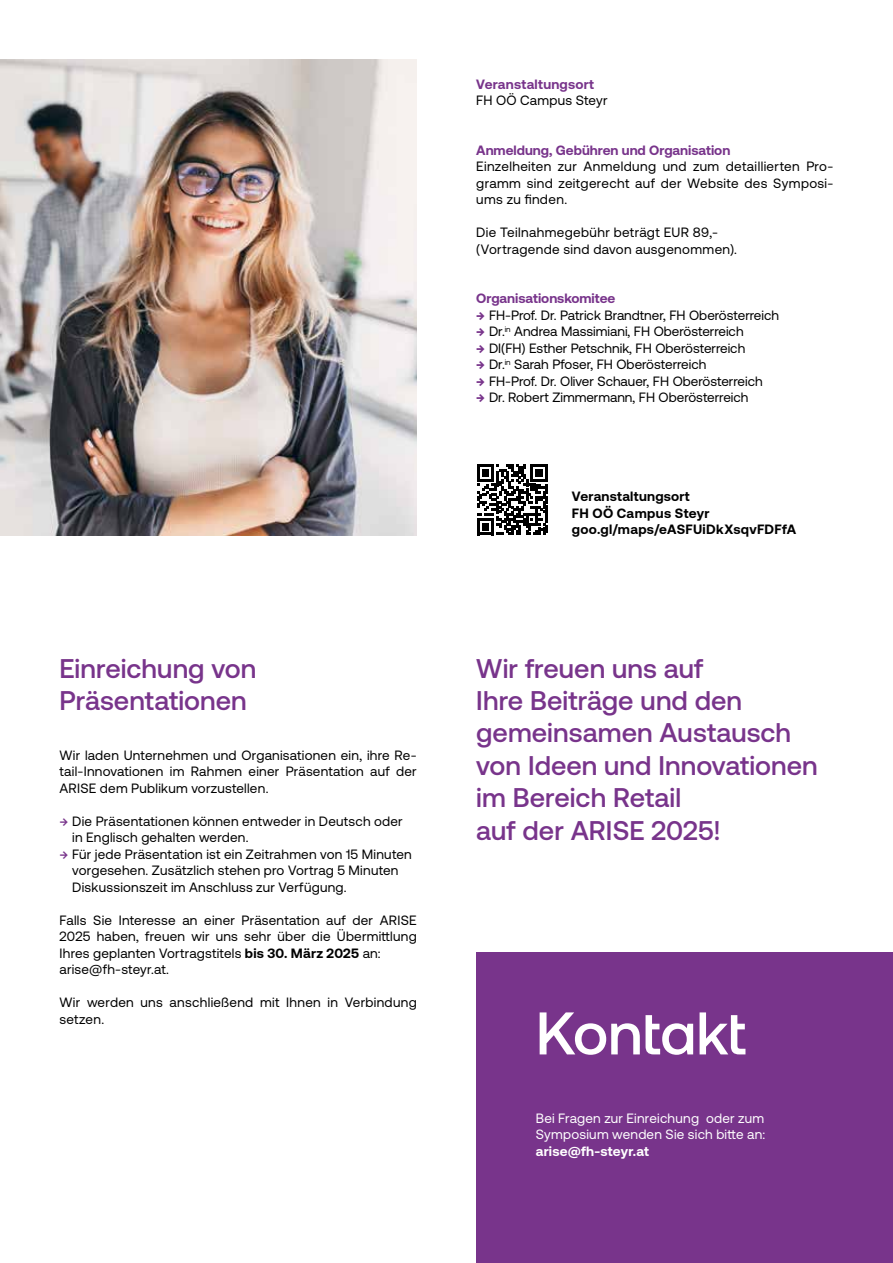
<style>
.page{position:relative;width:893px;height:1263px;background:#fff}
.page>*{position:absolute;margin:0;border:0;box-sizing:border-box;transform-origin:0 0}
.t1{font:500 60px "Aeonik";color:#fff}
.t2{font:500 27px/32.4px "Aeonik";color:#78348b}
.t3{font:13.5px/16.5px "Aeonik";letter-spacing:.015em;color:#000}
.t4{font:700 13.5px/16.5px "Aeonik";letter-spacing:.02em;color:#000}
.t5{font:13.5px/16.5px "Aeonik";letter-spacing:.015em;color:#fff}
.t6{font:700 13.5px "Aeonik";color:#78348b}
.t7{font:700 13.5px "Aeonik";letter-spacing:.015em;color:#fff}
.t8{font:700 13.5px "Aeonik";letter-spacing:.02em;color:#78348b}
.s1{font-weight:500;color:#78348b}
.s2{font-weight:700}
.s3{font-weight:700;color:#78348b}
</style>
<div class="page">
<div style="left:476px;top:952px;width:417px;height:311px;background:#78348b"></div>
<svg style="left:477px;top:464px;width:71px;height:71px"></svg>
<img style="left:0;top:60px;width:417px;height:476px">
<h2 class="t2" style="left:60px;top:652px;width:198px">Einreichung von<br>Präsentationen</h2>
<p class="t3" style="left:60px;top:747px;width:359px;text-align:justify">Wir laden Unternehmen und Organisationen ein, ihre Re&shy;tail-Innovationen im Rahmen einer Präsentation auf der ARISE dem Publikum vorzustellen.</p>
<p class="t3" style="left:72px;top:813px;width:332px;text-indent:-13px"><span class="s1">→</span> Die Präsentationen können entweder in Deutsch oder in Englisch gehalten werden.</p>
<p class="t3" style="left:72px;top:846px;width:341px;text-indent:-13px"><span class="s1">→</span> Für jede Präsentation ist ein Zeitrahmen von 15 Minuten vorgesehen. Zusätzlich stehen pro Vortrag 5 Minuten<br>Diskussionszeit im Anschluss zur Verfügung.</p>
<p class="t3" style="left:60px;top:912px;width:359px">Falls Sie Interesse an einer Präsentation auf der ARISE 2025 haben, freuen wir uns sehr über die Übermittlung Ihres geplanten Vortragstitels <span class="s2">bis 30. März 2025</span> an: arise@fh-steyr.at.</p>
<p class="t3" style="left:60px;top:994px;width:359px">Wir werden uns anschließend mit Ihnen in Verbindung setzen.</p>
<p class="t8" style="left:476px;top:76px;width:119px">Veranstaltungsort</p>
<p class="t3" style="left:476px;top:92px;width:133px">FH OÖ Campus Steyr</p>
<p class="t6" style="left:476px;top:142px;width:256px">Anmeldung, Gebühren und Organisation</p>
<p class="t3" style="left:476px;top:158px;width:359px;text-align:justify">Einzelheiten zur Anmeldung und zum detaillierten Pro&shy;gramm sind zeitgerecht auf der Website des Symposi&shy;ums zu finden.</p>
<p class="t3" style="left:476px;top:224px;width:262px">Die Teilnahmegebühr beträgt EUR 89,- (Vortragende sind davon ausgenommen).</p>
<p class="t6" style="left:476px;top:291px;width:141px">Organisationskomitee</p>
<p class="t3" style="left:476px;top:307px;width:304px"><span class="s3">→</span> FH-Prof. Dr. Patrick Brandtner, FH Oberösterreich</p>
<p class="t3" style="left:476px;top:323px;width:269px"><span class="s3">→</span> Dr.<sup>in</sup> Andrea Massimiani, FH Oberösterreich</p>
<p class="t3" style="left:476px;top:340px;width:270px"><span class="s3">→</span> DI(FH) Esther Petschnik, FH Oberösterreich</p>
<p class="t3" style="left:476px;top:356px;width:232px"><span class="s3">→</span> Dr.<sup>in</sup> Sarah Pfoser, FH Oberösterreich</p>
<p class="t3" style="left:476px;top:373px;width:288px"><span class="s3">→</span> FH-Prof. Dr. Oliver Schauer, FH Oberösterreich</p>
<p class="t3" style="left:476px;top:389px;width:274px"><span class="s3">→</span> Dr. Robert Zimmermann, FH Oberösterreich</p>
<p class="t4" style="left:572px;top:488px;width:226px">Veranstaltungsort<br>FH OÖ Campus Steyr goo.gl/maps/eASFUiDkXsqvFDFfA</p>
<h2 class="t2" style="left:476px;top:652px;width:343px">Wir freuen uns auf<br>Ihre Beiträge und den gemeinsamen Austausch von Ideen und Innovationen im Bereich Retail<br>auf der ARISE 2025!</h2>
<h1 class="t1" style="left:536px;top:1000px;width:212px">Kontakt</h1>
<p class="t5" style="left:536px;top:1110px;width:231px">Bei Fragen zur Einreichung oder zum<br>Symposium wenden Sie sich bitte an:</p>
<p class="t7" style="left:536px;top:1143px;width:114px">arise@fh-steyr.at</p>
</div>
